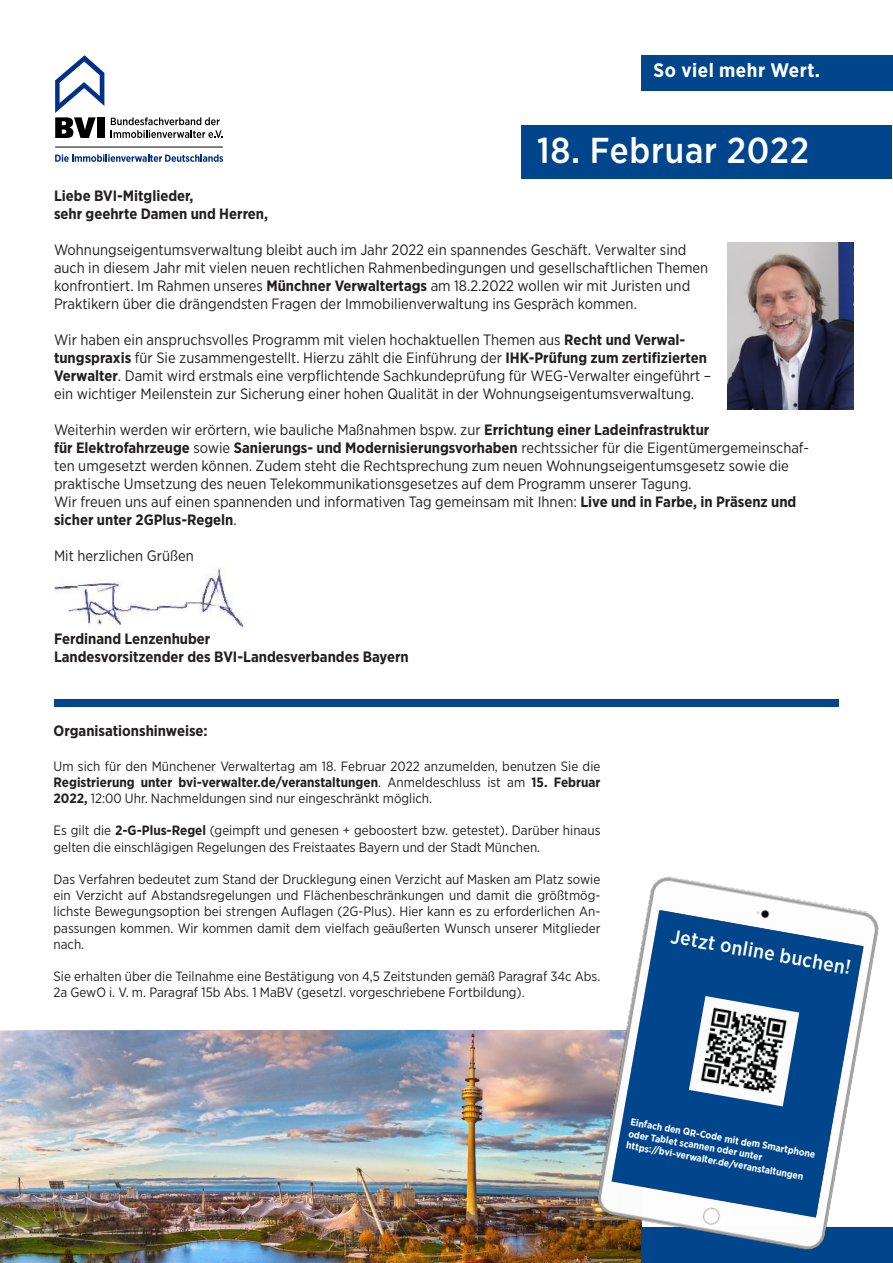
<style>
.page{position:relative;width:893px;height:1263px;background:#fff}
.page>*{position:absolute;margin:0;border:0;box-sizing:border-box;transform-origin:0 0}
.t1{font:500 36px "Gotham Narrow";letter-spacing:.02em;color:#fff}
.t2{font:500 19.8px "Gotham Narrow";color:#fff}
.t3{font:700 19.5px "Gotham Narrow";letter-spacing:.025em;color:#fff}
.Fließtext{font:15px/18px "Gotham Narrow";color:#231f20}
.Fließtext-2{font:700 15px "Gotham Narrow";color:#231f20}
.Fließtext-3{font:13.5px/16.2px "Gotham Narrow";color:#231f20;text-align:justify}
.Fließtext-4{font:700 9.9px/11.9px "Gotham Narrow";color:#fff}
.s1{font-weight:700}
</style>
<div class="page">
<img style="left:0;top:1030px;width:641px;height:233px">
<div style="left:522px;top:125px;width:370px;height:54px;background:#01468c"></div>
<div style="left:641px;top:55px;width:252px;height:35px;background:#01468c"></div>
<img style="left:727px;top:243px;width:126px;height:166px">
<div style="left:54px;top:699px;width:785px;height:8px;background:#01468c"></div>
<div style="left:641px;top:1228px;width:252px;height:35px;background:#01468c"></div>
<svg style="left:55px;top:55px;width:49px;height:83px"></svg>
<div style="left:97px;top:117px;width:7px;height:21px;background:#000"></div>
<svg style="left:111px;top:117px;width:112px;height:21px"></svg>
<hr style="left:55px;top:147px;width:168px;height:1px;background:#000">
<svg style="left:55px;top:154px;width:168px;height:8px"></svg>
<img style="left:594px;top:876px;width:288px;height:378px">
<svg style="left:611px;top:910px;width:253px;height:307px;fill:#01468c"></svg>
<img style="left:689px;top:996px;width:110px;height:110px">
<img style="left:55px;top:566px;width:191px;height:62px">
<p class="t3" style="left:653px;top:58px;width:168px">So viel mehr Wert.</p>
<p class="t1" style="left:537px;top:127px;width:273px">18. Februar 2022</p>
<p class="Fließtext-2" style="left:54px;top:186px;width:141px">Liebe BVI-Mitglieder,</p>
<p class="Fließtext-2" style="left:54px;top:204px;width:216px">sehr geehrte Damen und Herren,</p>
<p class="Fließtext" style="left:54px;top:240px;width:656px">Wohnungseigentumsverwaltung bleibt auch im Jahr 2022 ein spannendes Geschäft. Verwalter sind auch in diesem Jahr mit vielen neuen rechtlichen Rahmenbedingungen und gesellschaftlichen Themen konfrontiert. Im Rahmen unseres <span class="s1">Münchner Verwaltertags</span> am 18.2.2022 wollen wir mit Juristen und Praktikern über die drängendsten Fragen der Immobilienverwaltung ins Gespräch kommen.</p>
<p class="Fließtext" style="left:54px;top:330px;width:659px">Wir haben ein anspruchsvolles Programm mit vielen hochaktuellen Themen aus <span class="s1">Recht und Verwal&shy;tungspraxis</span> für Sie zusammengestellt. Hierzu zählt die Einführung der <span class="s1">IHK-Prüfung zum zertifizierten Verwalter</span>. Damit wird erstmals eine verpflichtende Sachkundeprüfung für WEG-Verwalter eingeführt – ein wichtiger Meilenstein zur Sicherung einer hohen Qualität in der Wohnungseigentumsverwaltung.</p>
<p class="Fließtext" style="left:54px;top:420px;width:757px">Weiterhin werden wir erörtern, wie bauliche Maßnahmen bspw. zur <span class="s1">Errichtung einer Ladeinfrastruktur<br>für Elektrofahrzeuge</span> sowie <span class="s1">Sanierungs- und Modernisierungsvorhaben</span> rechtssicher für die Eigentümergemeinschaf&shy;ten umgesetzt werden können. Zudem steht die Rechtsprechung zum neuen Wohnungseigentumsgesetz sowie die praktische Umsetzung des neuen Telekommunikationsgesetzes auf dem Programm unserer Tagung.</p>
<p class="Fließtext" style="left:54px;top:492px;width:744px">Wir freuen uns auf einen spannenden und informativen Tag gemeinsam mit Ihnen: <span class="s1">Live und in Farbe, in Präsenz und sicher unter 2GPlus-Regeln</span>.</p>
<p class="Fließtext" style="left:54px;top:546px;width:141px">Mit herzlichen Grüßen</p>
<p class="Fließtext-2" style="left:54px;top:629px;width:158px">Ferdinand Lenzenhuber</p>
<p class="Fließtext-2" style="left:54px;top:647px;width:356px">Landesvorsitzender des BVI-Landesverbandes Bayern</p>
<p class="Fließtext-2" style="left:54px;top:721px;width:156px">Organisationshinweise:</p>
<p class="Fließtext-3" style="left:54px;top:757px;width:548px">Um sich für den Münchener Verwaltertag am 18. Februar 2022 anzumelden, benutzen Sie die <span class="s1">Registrierung unter bvi-verwalter.de/veranstaltungen</span>. Anmeldeschluss ist am <span class="s1">15. Februar 2022,</span> 12:00 Uhr. Nachmeldungen sind nur eingeschränkt möglich.</p>
<p class="Fließtext-3" style="left:54px;top:822px;width:548px">Es gilt die <span class="s1">2-G-Plus-Regel</span> (geimpft und genesen + geboostert bzw. getestet). Darüber hinaus gelten die einschlägigen Regelungen des Freistaates Bayern und der Stadt München.</p>
<p class="Fließtext-3" style="left:54px;top:871px;width:548px">Das Verfahren bedeutet zum Stand der Drucklegung einen Verzicht auf Masken am Platz sowie ein Verzicht auf Abstandsregelungen und Flächenbeschränkungen und damit die größtmög&shy;lichste Bewegungsoption bei strengen Auflagen (2G-Plus). Hier kann es zu erforderlichen An&shy;passungen kommen. Wir kommen damit dem vielfach geäußerten Wunsch unserer Mitglieder nach.</p>
<p class="Fließtext-3" style="left:54px;top:968px;width:548px">Sie erhalten über die Teilnahme eine Bestätigung von 4,5 Zeitstunden gemäß Paragraf 34c Abs.<br>2a GewO i. V. m. Paragraf 15b Abs. 1 MaBV (gesetzl. vorgeschriebene Fortbildung).</p>
<p class="t2" style="left:673px;top:923px;width:184px;rotate:10deg">Jetzt online buchen!</p>
<p class="Fließtext-4" style="left:632px;top:1116px;width:189px;rotate:10deg">Einfach den QR-Code mit dem Smartphone oder Tablet scannen oder unter https://bvi-verwalter.de/veranstaltungen</p>
</div>
